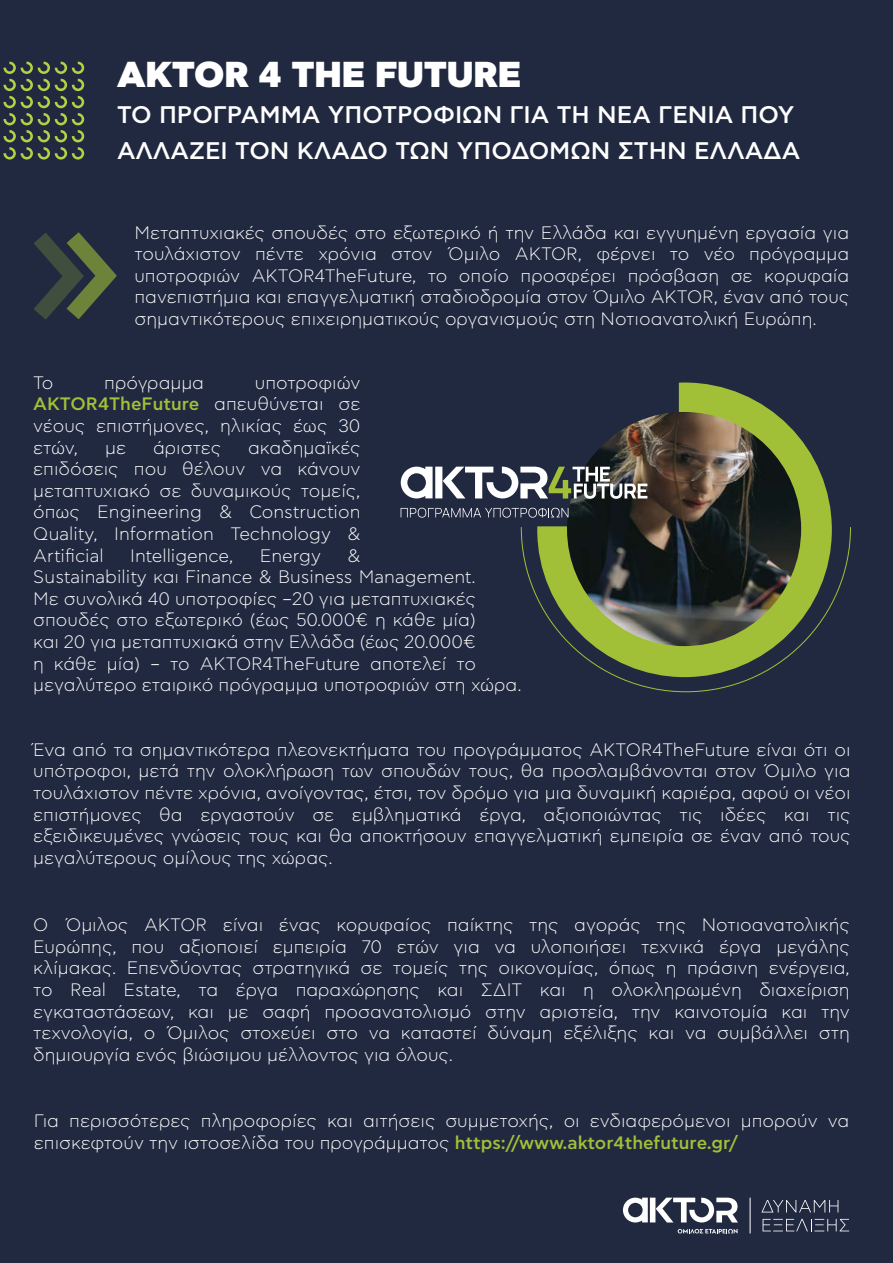
<style>
.page{position:relative;width:893px;height:1263px;background:#212940}
.page>*{position:absolute;margin:0;border:0;box-sizing:border-box;transform-origin:0 0}
.t1{font:900 36px "CF Asty Std";color:#fff}
.t2{font:500 24px/36px "CF Asty Std";color:#fff}
.t3{font:300 18px/21.6px "CF Asty Std";color:#fff;text-align:justify}
.s1{font-weight:500;color:#a2c037}
</style>
<div class="page">
<svg style="left:3px;top:62px;width:81px;height:98px"></svg>
<svg style="left:761px;top:1200px;width:77px;height:12px"></svg>
<svg style="left:763px;top:1219px;width:86px;height:12px"></svg>
<svg style="left:623px;top:1197px;width:115px;height:25px"></svg>
<svg style="left:678px;top:1229px;width:59px;height:4px"></svg>
<hr style="left:750px;top:1197px;width:1px;height:36px;background:#fff">
<svg style="left:34px;top:232px;width:83px;height:88px"></svg>
<svg style="left:520px;top:527px;width:331px;height:166px"></svg>
<svg style="left:537px;top:382px;width:295px;height:295px"></svg>
<img style="left:567px;top:412px;width:234px;height:234px;border-radius:117px">
<svg style="left:401px;top:508px;width:167px;height:10px"></svg>
<svg style="left:401px;top:467px;width:246px;height:32px"></svg>
<h1 class="t1" style="left:117px;top:53px;width:405px">AKTOR 4 THE FUTURE</h1>
<h2 class="t2" style="left:117px;top:98px;width:685px">TO ΠΡΟΓΡΑΜΜΑ ΥΠΟΤΡΟΦΙΩΝ ΓΙΑ ΤΗ ΝΕΑ ΓΕΝΙΑ ΠΟΥ<br>ΑΛΛΑΖΕΙ ΤΟΝ ΚΛΑΔΟ ΤΩΝ ΥΠΟΔΟΜΩΝ ΣΤΗΝ ΕΛΛΑΔΑ</h2>
<p class="t3" style="left:135px;top:222px;width:716px">Μεταπτυχιακές σπουδές στο εξωτερικό ή την Ελλάδα και εγγυημένη εργασία για τουλάχιστον πέντε χρόνια στον Όμιλο AKTOR, φέρνει το νέο πρόγραμμα υποτροφιών AKTOR4TheFuture, το οποίο προσφέρει πρόσβαση σε κορυφαία πανεπιστήμια και επαγγελματική σταδιοδρομία στον Όμιλο AKTOR, έναν από τους σημαντικότερους επιχειρηματικούς οργανισμούς στη Νοτιοανατολική Ευρώπη.</p>
<p class="t3" style="left:33px;top:372px;width:329px;text-indent:222px">υποτροφιών <span class="s1">AKTOR4TheFuture</span> απευθύνεται σε νέους επιστήμονες, ηλικίας έως 30 ετών,</p>
<p class="t3" style="left:33px;top:372px;width:22px">To</p>
<p class="t3" style="left:104px;top:372px;width:101px">πρόγραμμα</p>
<p class="t3" style="left:33px;top:437px;width:329px;text-indent:215px">ακαδημαϊκές επιδόσεις που θέλουν να κάνουν μεταπτυχιακό σε δυναμικούς τομείς, όπως Engineering &amp; Construction Quality, Information Technology &amp; Artificial</p>
<p class="t3" style="left:105px;top:437px;width:23px">με</p>
<p class="t3" style="left:153px;top:437px;width:69px">άριστες</p>
<p class="t3" style="left:130px;top:545px;width:104px">Intelligence,</p>
<p class="t3" style="left:260px;top:545px;width:63px">Energy</p>
<p class="t3" style="left:33px;top:545px;width:490px;text-align:left;text-indent:314px">&amp;<br>Sustainability και Finance &amp; Business Management.<br>Με συνολικά 40 υποτροφίες –20 για μεταπτυχιακές σπουδές στο εξωτερικό (έως 50.000€ η κάθε μία)<br>και 20 για μεταπτυχιακά στην Ελλάδα (έως 20.000€<br>η κάθε μία) – το AKTOR4TheFuture αποτελεί το μεγαλύτερο εταιρικό πρόγραμμα υποτροφιών στη χώρα.</p>
<p class="t3" style="left:33px;top:739px;width:819px">Ένα από τα σημαντικότερα πλεονεκτήματα του προγράμματος AKTOR4TheFuture είναι ότι οι υπότροφοι, μετά την ολοκλήρωση των σπουδών τους, θα προσλαμβάνονται στον Όμιλο για τουλάχιστον πέντε χρόνια, ανοίγοντας, έτσι, τον δρόμο για μια δυναμική καριέρα, αφού οι νέοι επιστήμονες θα εργαστούν σε εμβληματικά έργα, αξιοποιώντας τις ιδέες και τις εξειδικευμένες γνώσεις τους και θα αποκτήσουν επαγγελματική εμπειρία σε έναν από τους μεγαλύτερους ομίλους της χώρας.</p>
<p class="t3" style="left:33px;top:914px;width:818px">Ο Όμιλος AKTOR είναι ένας κορυφαίος παίκτης της αγοράς της Νοτιοανατολικής Ευρώπης, που αξιοποιεί εμπειρία 70 ετών για να υλοποιήσει τεχνικά έργα μεγάλης κλίμακας. Επενδύοντας στρατηγικά σε τομείς της οικονομίας, όπως η πράσινη ενέργεια, το Real Estate, τα έργα παραχώρησης και ΣΔΙΤ και η ολοκληρωμένη διαχείριση εγκαταστάσεων, και με σαφή προσανατολισμό στην αριστεία, την καινοτομία και την τεχνολογία, ο Όμιλος στοχεύει στο να καταστεί δύναμη εξέλιξης και να συμβάλλει στη δημιουργία ενός βιώσιμου μέλλοντος για όλους.</p>
<p class="t3" style="left:34px;top:1111px;width:817px">Για περισσότερες πληροφορίες και αιτήσεις συμμετοχής, οι ενδιαφερόμενοι μπορούν να επισκεφτούν την ιστοσελίδα του προγράμματος <span class="s1">https://www.aktor4thefuture.gr/</span></p>
</div>
